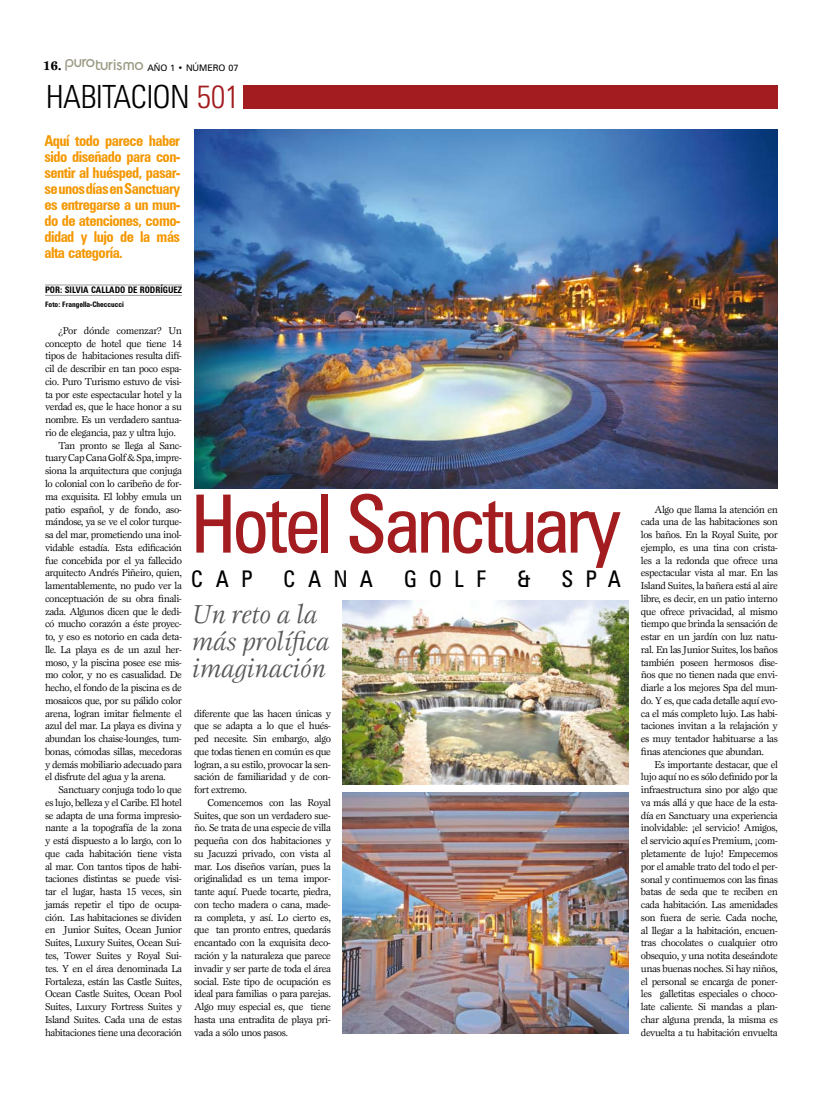
<style>
.page{position:relative;width:823px;height:1106px;background:#fff}
.page>*{position:absolute;margin:0;border:0;box-sizing:border-box;transform-origin:0 0}
.t1{font:condensed 80.6px "Zurich BT";letter-spacing:-.04em;color:#a31c1f}
.t2{font:300 condensed 32px "Zurich BT";color:#000}
.t3{font:300 condensed 32px "Zurich BT";color:#a31c1f}
.t4{font:italic 27px/27px "Esprit";letter-spacing:-.015em;color:#565757}
.t5{font:condensed 23px "Zurich BT";color:#000}
.t6{font:700 condensed 15px/16px "Zurich BT";letter-spacing:-.035em;color:#f49700;text-align:justify}
.t7{font:10.2px/12.8px "Esprit";letter-spacing:-.04em;color:#000;text-align:justify}
.t8{font:700 condensed 9px "Zurich BT";color:#000}
.t9{font:9px "Zurich BT";color:#000}
.t10{font:700 condensed 7.5px "Zurich BT";color:#000}
.s1{font-family:"Esprit";font-weight:700;font-size:13px}
.s2{font-family:"Bordeaux";font-weight:500;font-size:16.6px;color:#9b9a84}
.s3{font-family:"Futura";font-size:16.6px;color:#9b9a84}
</style>
<div class="page">
<div style="left:243px;top:85px;width:534px;height:24px;background:#a31c1f"></div>
<hr style="left:45px;top:285px;width:137px;height:1px;background:#9b9d9e">
<hr style="left:45px;top:295px;width:137px;height:1px;background:#9b9d9e">
<img style="left:342px;top:600px;width:286px;height:184px">
<img style="left:342px;top:792px;width:286px;height:241px">
<img style="left:194px;top:129px;width:583px;height:360px">
<p class="t9" style="left:43px;top:62px;width:197px"><span class="s1">16.</span> <sup>puro</sup><span class="s2">turi</span><span class="s3">s</span><span class="s2">mo</span> AÑO 1 • NÚMERO 07</p>
<h2 class="t2" style="left:46px;top:77px;width:32px">HABITACION</h2>
<h2 class="t3" style="left:197px;top:77px;width:44px">501</h2>
<h3 class="t6" style="left:44px;top:132px;width:137px">Aquí todo parece haber sido diseñado para con&shy;sentir al huésped, pasar&shy;se unos días en Sanctuary es entregarse a un mun&shy;do de atenciones, como&shy;didad y lujo de la más alta categoría.</h3>
<p class="t8" style="left:45px;top:284px;width:138px">Por: Silvia Callado de Rodríguez</p>
<p class="t10" style="left:45px;top:300px;width:80px">Foto: Frangella-Checcucci</p>
<p class="t7" style="left:58px;top:324px;width:125px">¿Por dónde comenzar? Un</p>
<p class="t7" style="left:45px;top:337px;width:138px">concepto de hotel que tiene 14</p>
<p class="t7" style="left:45px;top:349px;width:138px">tipos de habitaciones resulta difí-</p>
<p class="t7" style="left:45px;top:362px;width:138px">cil de describir en tan poco espa-</p>
<p class="t7" style="left:45px;top:375px;width:138px">cio. Puro Turismo estuvo de visi-</p>
<p class="t7" style="left:45px;top:388px;width:138px">ta por este espectacular hotel y la</p>
<p class="t7" style="left:45px;top:400px;width:138px">verdad es, que le hace honor a su</p>
<p class="t7" style="left:45px;top:413px;width:138px">nombre. Es un verdadero santua-</p>
<p class="t7" style="left:45px;top:426px;width:132px">rio de elegancia, paz y ultra lujo.</p>
<p class="t7" style="left:58px;top:439px;width:125px">Tan pronto se llega al Sanc-</p>
<p class="t7" style="left:45px;top:451px;width:138px">tuary Cap Cana Golf &amp; Spa, impre-</p>
<p class="t7" style="left:45px;top:464px;width:138px">siona la arquitectura que conjuga</p>
<p class="t7" style="left:45px;top:477px;width:138px">lo colonial con lo caribeño de for-</p>
<p class="t7" style="left:45px;top:490px;width:138px">ma exquisita. El lobby emula un</p>
<p class="t7" style="left:45px;top:502px;width:138px">patio español, y de fondo, aso-</p>
<p class="t7" style="left:45px;top:515px;width:138px">mándose, ya se ve el color turque-</p>
<p class="t7" style="left:45px;top:528px;width:138px">sa del mar, prometiendo una inol-</p>
<p class="t7" style="left:45px;top:541px;width:138px">vidable estadía. Esta edificación</p>
<p class="t7" style="left:45px;top:553px;width:138px">fue concebida por el ya fallecido</p>
<p class="t7" style="left:45px;top:566px;width:138px">arquitecto Andrés Piñeiro, quien,</p>
<p class="t7" style="left:45px;top:579px;width:138px">lamentablemente, no pudo ver la</p>
<p class="t7" style="left:45px;top:592px;width:138px">conceptuación de su obra finali-</p>
<p class="t7" style="left:45px;top:604px;width:138px">zada. Algunos dicen que le dedi-</p>
<p class="t7" style="left:45px;top:617px;width:138px">có mucho corazón a éste proyec-</p>
<p class="t7" style="left:45px;top:630px;width:138px">to, y eso es notorio en cada deta-</p>
<p class="t7" style="left:45px;top:643px;width:138px">lle. La playa es de un azul her-</p>
<p class="t7" style="left:45px;top:655px;width:138px">moso, y la piscina posee ese mis-</p>
<p class="t7" style="left:45px;top:668px;width:138px">mo color, y no es casualidad. De</p>
<p class="t7" style="left:45px;top:681px;width:138px">hecho, el fondo de la piscina es de</p>
<p class="t7" style="left:45px;top:694px;width:138px">mosaicos que, por su pálido color</p>
<p class="t7" style="left:45px;top:706px;width:138px">arena, logran imitar fielmente el</p>
<p class="t7" style="left:45px;top:719px;width:138px">azul del mar. La playa es divina y</p>
<p class="t7" style="left:45px;top:732px;width:138px">abundan los chaise-lounges, tum-</p>
<p class="t7" style="left:45px;top:745px;width:138px">bonas, cómodas sillas, mecedoras</p>
<p class="t7" style="left:45px;top:757px;width:138px">y demás mobiliario adecuado para</p>
<p class="t7" style="left:45px;top:770px;width:122px">el disfrute del agua y la arena.</p>
<p class="t7" style="left:58px;top:783px;width:125px">Sanctuary conjuga todo lo que</p>
<p class="t7" style="left:45px;top:796px;width:138px">es lujo, belleza y el Caribe. El hotel</p>
<p class="t7" style="left:45px;top:808px;width:138px">se adapta de una forma impresio-</p>
<p class="t7" style="left:45px;top:821px;width:138px">nante a la topografía de la zona</p>
<p class="t7" style="left:45px;top:834px;width:138px">y está dispuesto a lo largo, con lo</p>
<p class="t7" style="left:45px;top:847px;width:138px">que cada habitación tiene vista</p>
<p class="t7" style="left:45px;top:859px;width:138px">al mar. Con tantos tipos de habi-</p>
<p class="t7" style="left:45px;top:872px;width:138px">taciones distintas se puede visi-</p>
<p class="t7" style="left:45px;top:885px;width:138px">tar el lugar, hasta 15 veces, sin</p>
<p class="t7" style="left:45px;top:898px;width:138px">jamás repetir el tipo de ocupa-</p>
<p class="t7" style="left:45px;top:910px;width:138px">ción. Las habitaciones se dividen</p>
<p class="t7" style="left:45px;top:923px;width:138px">en Junior Suites, Ocean Junior</p>
<p class="t7" style="left:45px;top:936px;width:138px">Suites, Luxury Suites, Ocean Sui-</p>
<p class="t7" style="left:45px;top:949px;width:138px">tes, Tower Suites y Royal Sui-</p>
<p class="t7" style="left:45px;top:961px;width:138px">tes. Y en el área denominada La</p>
<p class="t7" style="left:45px;top:974px;width:138px">Fortaleza, están las Castle Suites,</p>
<p class="t7" style="left:45px;top:987px;width:138px">Ocean Castle Suites, Ocean Pool</p>
<p class="t7" style="left:45px;top:1000px;width:138px">Suites, Luxury Fortress Suites y</p>
<p class="t7" style="left:45px;top:1012px;width:138px">Island Suites. Cada una de estas</p>
<p class="t7" style="left:45px;top:1025px;width:138px">habitaciones tiene una decoración</p>
<h1 class="t1" style="left:191px;top:475px;width:431px">Hotel Sanctuary</h1>
<h3 class="t5" style="left:191px;top:564px;width:44px">C ap</h3>
<h3 class="t5" style="left:283px;top:564px;width:47px">C ana</h3>
<h3 class="t5" style="left:404px;top:564px;width:45px">G olf</h3>
<h3 class="t5" style="left:517px;top:564px;width:15px">&amp;</h3>
<h3 class="t5" style="left:561px;top:564px;width:42px">S pa</h3>
<h3 class="t4" style="left:192px;top:601px;width:140px">Un reto a la más prolífica imaginación</h3>
<p class="t7" style="left:194px;top:706px;width:138px">diferente que las hacen únicas y que se adapta a lo que el hués&shy;ped necesite. Sin embargo, algo que todas tienen en común es que logran, a su estilo, provocar la sen&shy;sación de familiaridad y de con&shy;fort extremo.</p>
<p class="t7" style="left:194px;top:796px;width:138px;text-indent:13px">Comencemos con las Royal Suites, que son un verdadero sue&shy;ño. Se trata de una especie de villa pequeña con dos habitaciones y su Jacuzzi privado, con vista al mar. Los diseños varían, pues la originalidad es un tema impor&shy;tante aquí. Puede tocarte, piedra, con techo madera o cana, made&shy;ra completa, y así. Lo cierto es, que tan pronto entres, quedarás encantado con la exquisita deco&shy;ración y la naturaleza que parece invadir y ser parte de toda el área social. Este tipo de ocupación es ideal para familias o para parejas.<br>Algo muy especial es, que tiene hasta una entradita de playa pri&shy;vada a sólo unos pasos.</p>
<p class="t7" style="left:640px;top:502px;width:138px;text-indent:13px">Algo que llama la atención en cada una de las habitaciones son los baños. En la Royal Suite, por ejemplo, es una tina con crista&shy;les a la redonda que ofrece una espectacular vista al mar. En las Island Suites, la bañera está al aire libre, es decir, en un patio interno que ofrece privacidad, al mismo tiempo que brinda la sensación de estar en un jardín con luz natu&shy;ral. En las Junior Suites, los baños también poseen hermosos dise&shy;ños que no tienen nada que envi&shy;diarle a los mejores Spa del mun&shy;do. Y es, que cada detalle aquí evo&shy;ca el más completo lujo. Las habi&shy;taciones invitan a la relajación y es muy tentador habituarse a las finas atenciones que abundan.</p>
<p class="t7" style="left:640px;top:757px;width:138px;text-indent:13px">Es importante destacar, que el lujo aquí no es sólo definido por la infraestructura sino por algo que va más allá y que hace de la esta&shy;día en Sanctuary una experiencia inolvidable: ¡el servicio! Amigos, el servicio aquí es Premium, ¡com&shy;pletamente de lujo! Empecemos por el amable trato del todo el per&shy;sonal y continuemos con las finas batas de seda que te reciben en cada habitación. Las amenidades son fuera de serie. Cada noche, al llegar a la habitación, encuen&shy;tras chocolates o cualquier otro obsequio, y una notita deseándote unas buenas noches. Si hay niños, el personal se encarga de poner&shy;les galletitas especiales o choco&shy;late caliente. Si mandas a plan&shy;char alguna prenda, la misma es devuelta a tu habitación envuelta</p>
</div>
